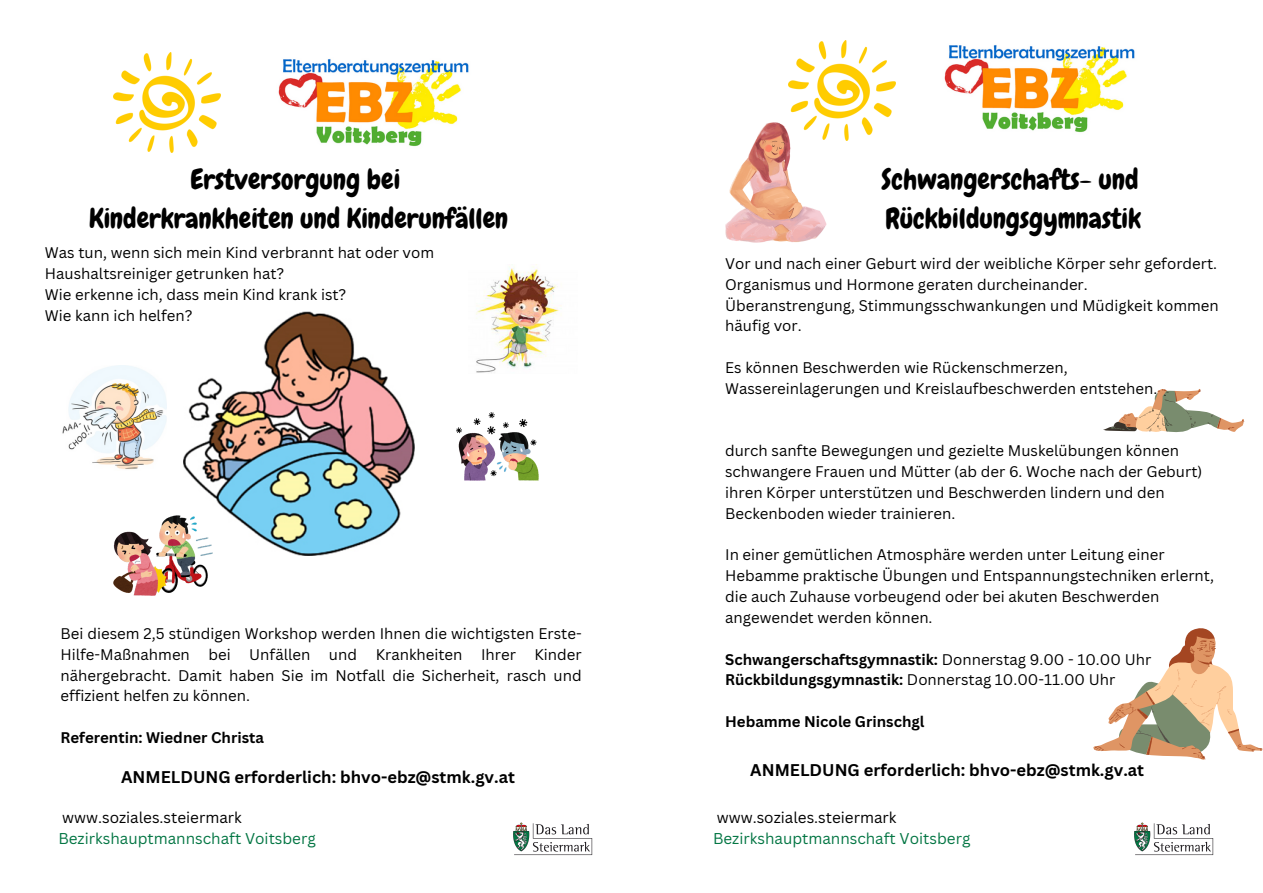
<style>
.page{position:relative;width:1263px;height:893px;background:#fff}
.page>*{position:absolute;margin:0;border:0;box-sizing:border-box;transform-origin:0 0}
.t1{font:27.75px/38.8px "Chewy";color:#000;text-align:center}
.t2{font:700 16.5px "Canva Sans";color:#000}
.t3{font:15.23px "Canva Sans";color:#047644}
.t4{font:15.23px "Canva Sans";color:#000}
.t5{font:15px/20.9px "Canva Sans";color:#000}
.t6{font:700 15px "Canva Sans";color:#000}
.s1{font-weight:400}
.s2{font-weight:700}
</style>
<div class="page">
<img style="left:944px;top:45px;width:191px;height:88px">
<img style="left:278px;top:59px;width:191px;height:88px">
<img style="left:788px;top:40px;width:107px;height:100px">
<img style="left:114px;top:53px;width:106px;height:99px">
<img style="left:456px;top:413px;width:82px;height:68px">
<img style="left:183px;top:311px;width:231px;height:244px">
<img style="left:476px;top:266px;width:86px;height:107px">
<img style="left:62px;top:366px;width:105px;height:104px">
<img style="left:114px;top:515px;width:99px;height:80px">
<img style="left:513px;top:822px;width:80px;height:34px">
<img style="left:1134px;top:822px;width:80px;height:34px">
<img style="left:725px;top:122px;width:101px;height:121px">
<svg style="left:1103px;top:389px;width:141px;height:44px"></svg>
<svg style="left:1093px;top:628px;width:170px;height:132px"></svg>
<p class="t1" style="left:89px;top:160px;width:420px">Erstversorgung bei<br>Kinderkrankheiten und Kinderunfällen</p>
<p class="t1" style="left:882px;top:160px;width:261px;text-align:left">Schwangerschafts- und<br>Rückbildungsgymnastik</p>
<h1 class="t5" style="left:45px;top:242px;width:391px">Was tun, wenn sich mein Kind verbrannt hat oder vom</h1>
<p class="t5" style="left:45px;top:263px;width:241px">Haushaltsreiniger getrunken hat?</p>
<p class="t5" style="left:45px;top:284px;width:303px">Wie erkenne ich, dass mein Kind krank ist?</p>
<p class="t5" style="left:45px;top:305px;width:149px">Wie kann ich helfen?</p>
<h2 class="t5" style="left:725px;top:253px;width:493px">Vor und nach einer Geburt wird der weibliche Körper sehr gefordert.</h2>
<h2 class="t5" style="left:725px;top:273px;width:495px">Organismus und Hormone geraten durcheinander.<br>Überanstrengung, Stimmungsschwankungen und Müdigkeit kommen häufig vor.</h2>
<p class="t5" style="left:725px;top:357px;width:434px">Es können Beschwerden wie Rückenschmerzen,<br>Wassereinlagerungen und Kreislaufbeschwerden entstehen.</p>
<p class="t5" style="left:60px;top:622px;width:523px;text-align:justify">Bei diesem 2,5 stündigen Workshop werden Ihnen die wichtigsten Erste-Hilfe-Maßnahmen bei Unfällen und Krankheiten Ihrer Kinder nähergebracht. Damit haben Sie im Notfall die Sicherheit, rasch und effizient helfen zu können.</p>
<p class="t6" style="left:60px;top:727px;width:205px">Referentin: Wiedner Christa</p>
<p class="t2" style="left:121px;top:765px;width:395px">ANMELDUNG erforderlich: bhvo-ebz@stmk.gv.at</p>
<p class="t4" style="left:62px;top:806px;width:181px">www.soziales.steiermark</p>
<p class="t3" style="left:58px;top:828px;width:259px">Bezirkshauptmannschaft Voitsberg</p>
<p class="t5" style="left:725px;top:440px;width:479px">durch sanfte Bewegungen und gezielte Muskelübungen können schwangere Frauen und Mütter (ab der 6. Woche nach der Geburt) ihren Körper unterstützen und Beschwerden lindern und den Beckenboden wieder trainieren.</p>
<p class="t5" style="left:725px;top:544px;width:490px">In einer gemütlichen Atmosphäre werden unter Leitung einer Hebamme praktische Übungen und Entspannungstechniken erlernt, die auch Zuhause vorbeugend oder bei akuten Beschwerden angewendet werden können.</p>
<p class="t6" style="left:725px;top:648px;width:427px">Schwangerschaftsgymnastik: <span class="s1">Donnerstag 9.00 - 10.00 Uhr</span></p>
<p class="t5" style="left:725px;top:669px;width:392px"><span class="s2">Rückbildungsgymnastik:</span> Donnerstag 10.00-11.00 Uhr</p>
<p class="t6" style="left:725px;top:711px;width:201px">Hebamme Nicole Grinschgl</p>
<h1 class="t2" style="left:750px;top:758px;width:395px">ANMELDUNG erforderlich: bhvo-ebz@stmk.gv.at</h1>
<p class="t4" style="left:717px;top:806px;width:181px">www.soziales.steiermark</p>
<p class="t3" style="left:713px;top:828px;width:259px">Bezirkshauptmannschaft Voitsberg</p>
</div>
